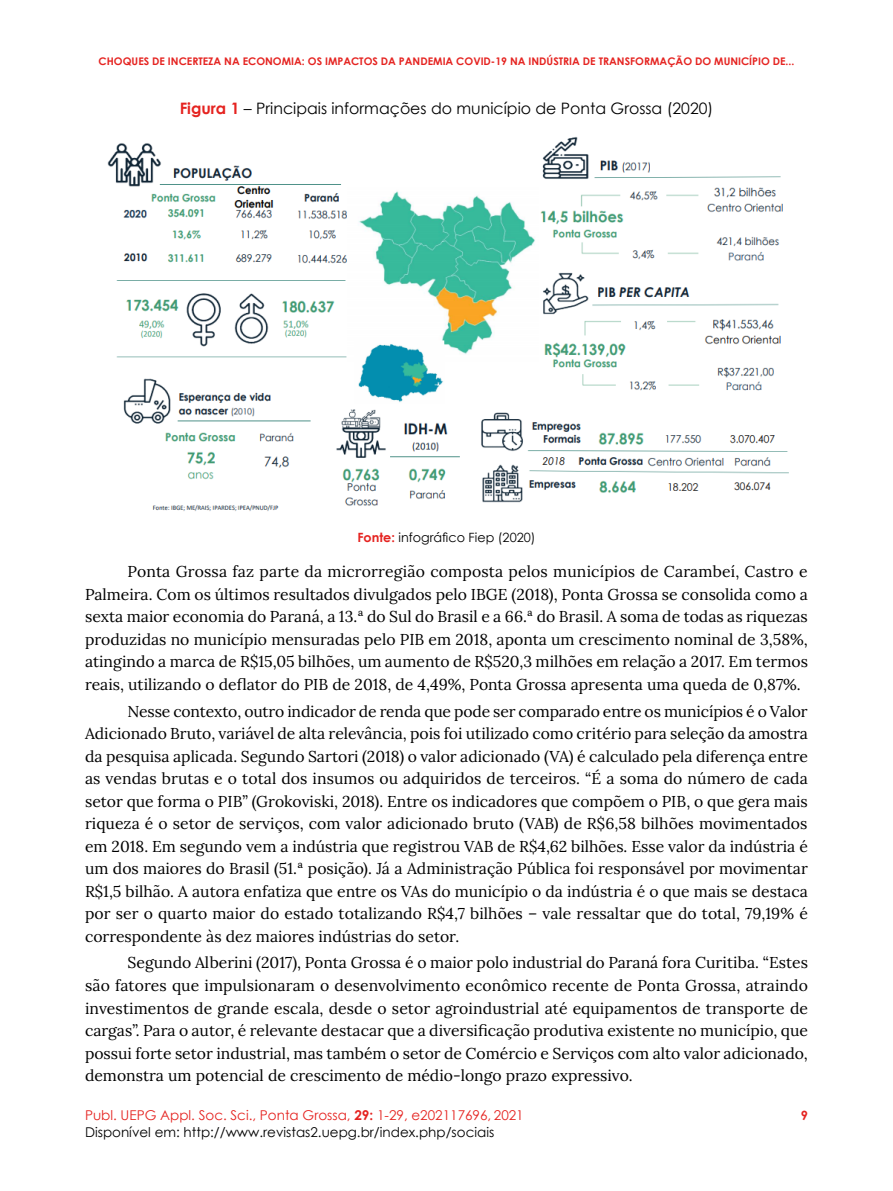
<style>
.page{position:relative;width:893px;height:1191px;background:#fff}
.page>*{position:absolute;margin:0;border:0;box-sizing:border-box;transform-origin:0 0}
.t1{font:15.75px/22.5px "Lora";color:#000;text-align:justify}
.t2{font:15.75px "Century Gothic";color:#000}
.t3{font:13.5px/16.2px "Century Gothic";color:#000}
.t4{font:12.75px "Century Gothic";color:#000}
.t5{font:700 12.75px "Century Gothic";color:#e52320}
.t6{font:700 10.5px "Century Gothic";color:#e52320}
.s1{font-weight:700;color:#e52320}
.s2{color:#e52320}
</style>
<div class="page">
<img style="left:107px;top:137px;width:682px;height:374px">
<p class="t6" style="left:99px;top:53px;width:697px">CHOQUES DE INCERTEZA NA ECONOMIA: OS IMPACTOS DA PANDEMIA COVID-19 NA INDÚSTRIA DE TRANSFORMAÇÃO DO MUNICÍPIO DE...</p>
<p class="t2" style="left:180px;top:97px;width:535px"><span class="s1">Figura 1</span> – Principais informações do município de Ponta Grossa (2020)</p>
<p class="t4" style="left:357px;top:528px;width:180px"><span class="s1">Fonte:</span> infográfico Fiep (2020)</p>
<p class="t1" style="left:85px;top:559px;width:724px;text-indent:43px">Ponta Grossa faz parte da microrregião composta pelos municípios de Carambeí, Castro e Palmeira. Com os últimos resultados divulgados pelo IBGE (2018), Ponta Grossa se consolida como a sexta maior economia do Paraná, a 13.ª do Sul do Brasil e a 66.ª do Brasil. A soma de todas as riquezas produzidas no município mensuradas pelo PIB em 2018, aponta um crescimento nominal de 3,58%, atingindo a marca de R$15,05 bilhões, um aumento de R$520,3 milhões em relação a 2017. Em termos reais, utilizando o deflator do PIB de 2018, de 4,49%, Ponta Grossa apresenta uma queda de 0,87%.</p>
<p class="t1" style="left:85px;top:698px;width:724px;text-indent:43px">Nesse contexto, outro indicador de renda que pode ser comparado entre os municípios é o Valor Adicionado Bruto, variável de alta relevância, pois foi utilizado como critério para seleção da amostra da pesquisa aplicada. Segundo Sartori (2018) o valor adicionado (VA) é calculado pela diferença entre as vendas brutas e o total dos insumos ou adquiridos de terceiros. “É a soma do número de cada setor que forma o PIB” (Grokoviski, 2018). Entre os indicadores que compõem o PIB, o que gera mais riqueza é o setor de serviços, com valor adicionado bruto (VAB) de R$6,58 bilhões movimentados em 2018. Em segundo vem a indústria que registrou VAB de R$4,62 bilhões. Esse valor da indústria é um dos maiores do Brasil (51.ª posição). Já a Administração Pública foi responsável por movimentar R$1,5 bilhão. A autora enfatiza que entre os VAs do município o da indústria é o que mais se destaca por ser o quarto maior do estado totalizando R$4,7 bilhões – vale ressaltar que do total, 79,19% é correspondente às dez maiores indústrias do setor.</p>
<p class="t1" style="left:85px;top:950px;width:724px;text-indent:43px">Segundo Alberini (2017), Ponta Grossa é o maior polo industrial do Paraná fora Curitiba. “Estes são fatores que impulsionaram o desenvolvimento econômico recente de Ponta Grossa, atraindo investimentos de grande escala, desde o setor agroindustrial até equipamentos de transporte de cargas”. Para o autor, é relevante destacar que a diversificação produtiva existente no município, que possui forte setor industrial, mas também o setor de Comércio e Serviços com alto valor adicionado, demonstra um potencial de crescimento de médio-longo prazo expressivo.</p>
<p class="t3" style="left:85px;top:1107px;width:440px"><span class="s2">Publ. UEPG Appl. Soc. Sci., Ponta Grossa,</span> <span class="s1">29:</span> <span class="s2">1-29, e202117696, 2021<br></span>Disponível em: http://www.revistas2.uepg.br/index.php/sociais</p>
<p class="t5" style="left:801px;top:1105px;width:9px">9</p>
</div>
